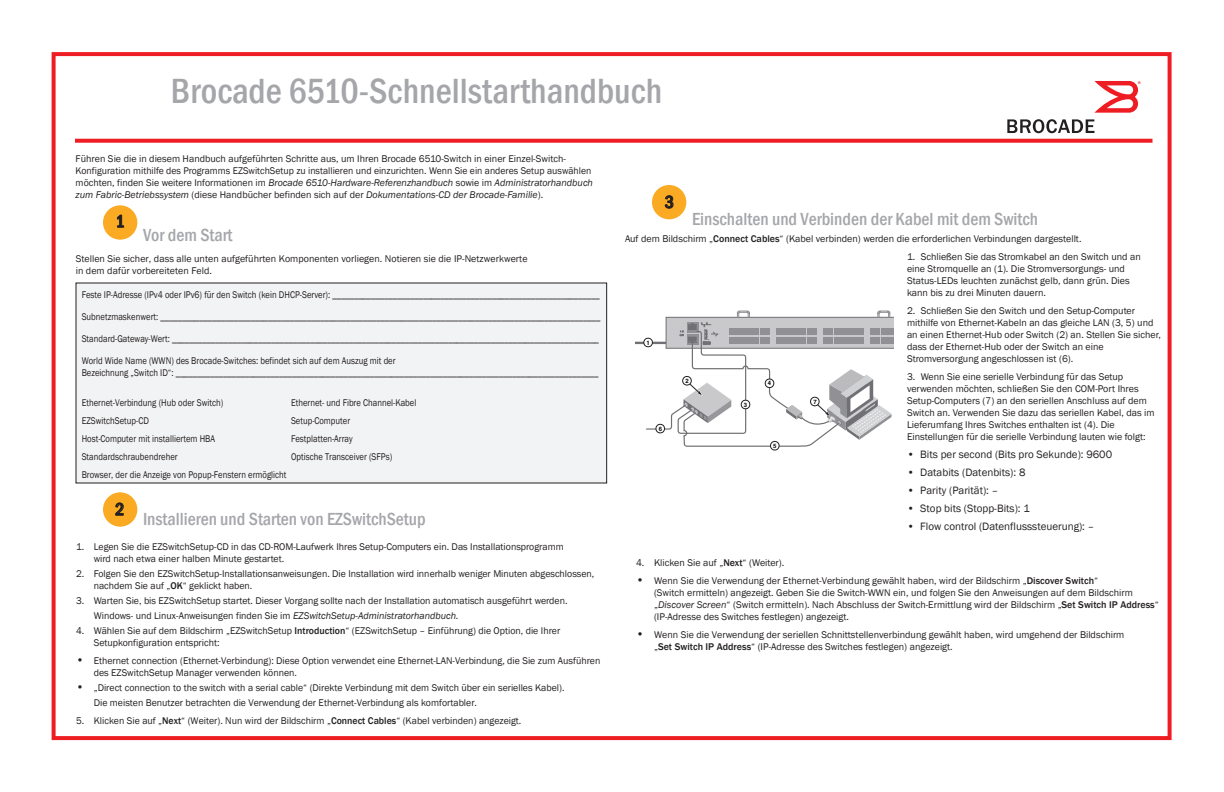
<style>
.page{position:relative;width:1224px;height:792px;background:#fff}
.page>*{position:absolute;margin:0;border:0;box-sizing:border-box;transform-origin:0 0}
.t1{font:500 condensed 36px "Franklin Gothic";color:#a5a6aa}
.t2{font:500 condensed 18px "Franklin Gothic";color:#a5a6aa}
.t3{font:500 condensed 18px "Franklin Gothic";color:#231f20}
.t4{font:11px "Franklin Gothic";color:#231f20}
.t5{font:10px/12px "Franklin Gothic";color:#231f20}
.t6{font:10px/12px "Franklin Gothic";color:#231f20;scale:.86 1}
.t7{font:700 6px "Helvetica";color:#050504}
.t8{font:500 4px "Franklin Gothic";color:#ee1d23}
.s1{font-style:italic}
.s2{font-weight:500}
.s3{font-size:12px}
</style>
<div class="page">
<div style="left:76px;top:283px;width:531px;height:200px;background:#f2f3f4"></div>
<div style="left:52px;top:52px;width:1120px;height:688px;border:4px solid #ee1d23"></div>
<svg style="left:75px;top:139px;width:1077px;height:4px;background:#ef2c32"></svg>
<div style="left:103px;top:205px;width:34px;height:35px;background:#faaa23;border-radius:50%"></div>
<svg style="left:117px;top:215px;width:7px;height:13px"></svg>
<div style="left:652px;top:185px;width:34px;height:34px;background:#faaa23;border-radius:50%"></div>
<svg style="left:665px;top:195px;width:8px;height:14px"></svg>
<div style="left:103px;top:492px;width:34px;height:35px;background:#faaa23;border-radius:50%"></div>
<svg style="left:115px;top:503px;width:9px;height:13px"></svg>
<svg style="left:1007px;top:119px;width:87px;height:14px"></svg>
<svg style="left:1094px;top:81px;width:44px;height:32px"></svg>
<hr style="left:636px;top:342px;width:30px;height:2px;background:#717074">
<svg style="left:643px;top:310px;width:251px;height:141px"></svg>
<h1 class="t1" style="left:171px;top:67px;width:493px">Brocade 6510-Schnellstarthandbuch</h1>
<p class="t5" style="left:76px;top:153px;width:519px">Führen Sie die in diesem Handbuch aufgeführten Schritte aus, um Ihren Brocade 6510-Switch in einer Einzel-Switch-Konfiguration mithilfe des Programms EZSwitchSetup zu installieren und einzurichten. Wenn Sie ein anderes Setup auswählen möchten, finden Sie weitere Informationen im <span class="s1">Brocade 6510-Hardware-Referenzhandbuch</span> sowie im <span class="s1">Administratorhandbuch zum Fabric-Betriebssystem</span> (diese Handbücher befinden sich auf der <span class="s1">Dokumentations-CD der Brocade-Familie</span>).</p>
<h2 class="t3" style="left:665px;top:190px;width:11px">3</h2>
<p class="t8" style="left:1138px;top:80px;width:5px">®</p>
<h2 class="t3" style="left:116px;top:210px;width:11px">1</h2>
<h2 class="t2" style="left:692px;top:207px;width:348px">Einschalten und Verbinden der Kabel mit dem Switch</h2>
<h2 class="t2" style="left:143px;top:223px;width:91px">Vor dem Start</h2>
<p class="t5" style="left:625px;top:233px;width:458px">Auf dem Bildschirm „<span class="s2">Connect Cables</span>“ (Kabel verbinden) werden die erforderlichen Verbindungen dargestellt.</p>
<p class="t5" style="left:907px;top:251px;width:235px">1. Schließen Sie das Stromkabel an den Switch und an eine Stromquelle an (1). Die Stromversorgungs- und Status-LEDs leuchten zunächst gelb, dann grün. Dies kann bis zu drei Minuten dauern.</p>
<p class="t5" style="left:907px;top:305px;width:256px">2. Schließen Sie den Switch und den Setup-Computer mithilfe von Ethernet-Kabeln an das gleiche LAN (3, 5) und an einen Ethernet-Hub oder Switch (2) an. Stellen Sie sicher, dass der Ethernet-Hub oder der Switch an eine Stromversorgung angeschlossen ist (6).</p>
<p class="t5" style="left:907px;top:371px;width:249px">3. Wenn Sie eine serielle Verbindung für das Setup verwenden möchten, schließen Sie den COM-Port Ihres Setup-Computers (7) an den seriellen Anschluss auf dem Switch an. Verwenden Sie dazu das seriellen Kabel, das im Lieferumfang Ihres Switches enthalten ist (4). Die Einstellungen für die serielle Verbindung lauten wie folgt:</p>
<p class="t4" style="left:907px;top:448px;width:207px">• Bits per second (Bits pro Sekunde): 9600</p>
<p class="t4" style="left:907px;top:466px;width:120px">• Databits (Datenbits): 8</p>
<p class="t4" style="left:907px;top:484px;width:93px">• Parity (Parität): –</p>
<p class="t4" style="left:907px;top:502px;width:124px">• Stop bits (Stopp-Bits): 1</p>
<p class="t4" style="left:907px;top:520px;width:189px">• Flow control (Datenflusssteuerung): –</p>
<p class="t5" style="left:76px;top:253px;width:453px">Stellen Sie sicher, dass alle unten aufgeführten Komponenten vorliegen. Notieren sie die IP-Netzwerkwerte in dem dafür vorbereiteten Feld.</p>
<p class="t6" style="left:82px;top:289px;width:604px">Feste IP-Adresse (IPv4 oder IPv6) für den Switch (kein DHCP-Server): ______________________________________________________________</p>
<p class="t6" style="left:82px;top:311px;width:605px">Subnetzmaskenwert: ______________________________________________________________________________________________________</p>
<p class="t6" style="left:82px;top:333px;width:603px">Standard-Gateway-Wert: ___________________________________________________________________________________________________</p>
<p class="t6" style="left:82px;top:355px;width:602px">World Wide Name (WWN) des Brocade-Switches: befindet sich auf dem Auszug mit der<br>Bezeichnung „Switch ID“: __________________________________________________________________________________________________</p>
<p class="t6" style="left:82px;top:397px;width:166px">Ethernet-Verbindung (Hub oder Switch)</p>
<p class="t6" style="left:291px;top:397px;width:147px">Ethernet- und Fibre Channel-Kabel</p>
<p class="t6" style="left:82px;top:415px;width:80px">EZSwitchSetup-CD</p>
<p class="t6" style="left:291px;top:415px;width:70px">Setup-Computer</p>
<p class="t6" style="left:82px;top:433px;width:157px">Host-Computer mit installiertem HBA</p>
<p class="t6" style="left:291px;top:433px;width:73px">Festplatten-Array</p>
<p class="t6" style="left:82px;top:451px;width:113px">Standardschraubendreher</p>
<p class="t6" style="left:291px;top:451px;width:119px">Optische Transceiver (SFPs)</p>
<p class="t6" style="left:82px;top:469px;width:240px">Browser, der die Anzeige von Popup-Fenstern ermöglicht</p>
<p class="t7" style="left:647px;top:339px;width:5px">1</p>
<p class="t7" style="left:686px;top:377px;width:5px">2</p>
<p class="t7" style="left:768px;top:380px;width:5px">4</p>
<p class="t7" style="left:813px;top:398px;width:5px">7</p>
<p class="t7" style="left:744px;top:401px;width:5px">3</p>
<p class="t7" style="left:659px;top:425px;width:5px">6</p>
<p class="t7" style="left:773px;top:442px;width:5px">5</p>
<h2 class="t3" style="left:115px;top:498px;width:11px">2</h2>
<p class="t5" style="left:94px;top:540px;width:471px;text-indent:-18px">1. Legen Sie die EZSwitchSetup-CD in das CD-ROM-Laufwerk Ihres Setup-Computers ein. Das Installationsprogramm wird nach etwa einer halben Minute gestartet.</p>
<p class="t5" style="left:94px;top:567px;width:502px;text-indent:-18px">2. Folgen Sie den EZSwitchSetup-Installationsanweisungen. Die Installation wird innerhalb weniger Minuten abgeschlossen, nachdem Sie auf „<span class="s2">OK</span>“ geklickt haben.</p>
<p class="t5" style="left:94px;top:593px;width:475px;line-height:15px;text-indent:-18px">3. Warten Sie, bis EZSwitchSetup startet. Dieser Vorgang sollte nach der Installation automatisch ausgeführt werden.<br>Windows- und Linux-Anweisungen finden Sie im <span class="s1">EZSwitchSetup-Administratorhandbuch.</span></p>
<p class="t5" style="left:94px;top:624px;width:468px;text-indent:-18px">4. Wählen Sie auf dem Bildschirm „EZSwitchSetup <span class="s2">Introduction</span>“ (EZSwitchSetup – Einführung) die Option, die Ihrer<br>Setupkonfiguration entspricht:</p>
<p class="t5" style="left:94px;top:654px;width:508px;text-indent:-18px"><span class="s3">•</span> Ethernet connection (Ethernet-Verbindung): Diese Option verwendet eine Ethernet-LAN-Verbindung, die Sie zum Ausführen des EZSwitchSetup Manager verwenden können.</p>
<p class="t5" style="left:94px;top:680px;width:472px;line-height:15px;text-indent:-18px"><span class="s3">•</span> „Direct connection to the switch with a serial cable“ (Direkte Verbindung mit dem Switch über ein serielles Kabel).<br>Die meisten Benutzer betrachten die Verwendung der Ethernet-Verbindung als komfortabler.</p>
<p class="t5" style="left:76px;top:714px;width:447px">5. Klicken Sie auf „<span class="s2">Next</span>“ (Weiter). Nun wird der Bildschirm „<span class="s2">Connect Cables</span>“ (Kabel verbinden) angezeigt.</p>
<h2 class="t2" style="left:143px;top:507px;width:284px">Installieren und Starten von EZSwitchSetup</h2>
<p class="t5" style="left:636px;top:556px;width:150px">4. Klicken Sie auf „<span class="s2">Next</span>“ (Weiter).</p>
<p class="t5" style="left:654px;top:574px;width:506px;text-indent:-18px"><span class="s3">•</span> Wenn Sie die Verwendung der Ethernet-Verbindung gewählt haben, wird der Bildschirm „<span class="s2">Discover Switch</span>“<br>(Switch ermitteln) angezeigt. Geben Sie die Switch-WWN ein, und folgen Sie den Anweisungen auf dem Bildschirm „<span class="s1">Discover Screen</span>“ (Switch ermitteln). Nach Abschluss der Switch-Ermittlung wird der Bildschirm „<span class="s2">Set Switch IP Address</span>“ (IP-Adresse des Switches festlegen) angezeigt.</p>
<p class="t5" style="left:654px;top:628px;width:472px;text-indent:-18px"><span class="s3">•</span> Wenn Sie die Verwendung der seriellen Schnittstellenverbindung gewählt haben, wird umgehend der Bildschirm „<span class="s2">Set Switch IP Address</span>“ (IP-Adresse des Switches festlegen) angezeigt.</p>
</div>
